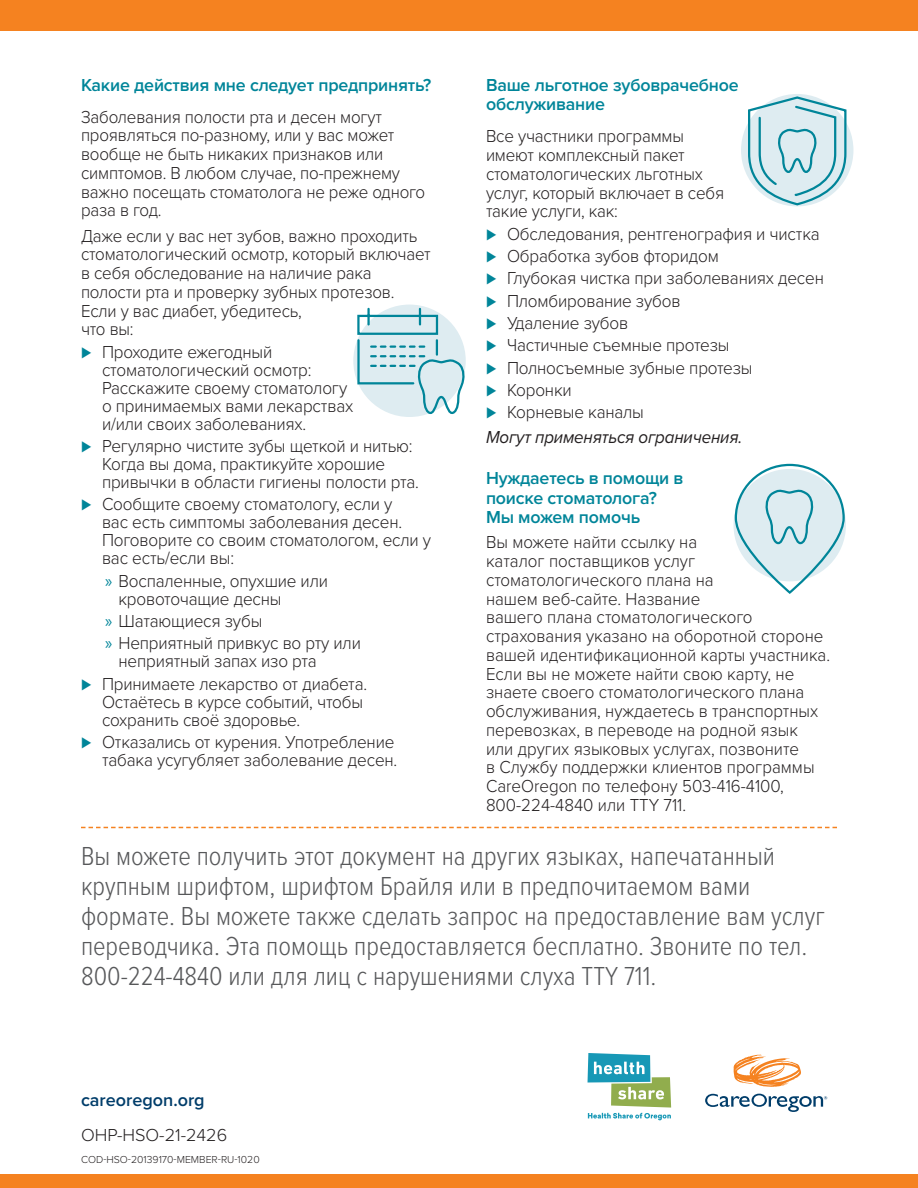
<style>
.page{position:relative;width:918px;height:1188px;background:#fff}
.page>*{position:absolute;margin:0;border:0;box-sizing:border-box;transform-origin:0 0}
.t1{font:300 27px/30px "Proxima Nova Cond";color:#57585a}
.p1-text{font:300 18px/18.8px "Proxima Nova";letter-spacing:-.01em;color:#231f20;scale:.94 1}
.p1-text-2{font:300 18px/18px "Proxima Nova";letter-spacing:-.01em;color:#231f20;scale:.95 1}
.h2-subhead{font:600 18px/19.5px "Proxima Nova";letter-spacing:-.01em;color:#008599}
.p1-text-3{font:italic 18px "Proxima Nova";letter-spacing:-.01em;color:#231f20;scale:.94 1}
.p1-text-4{font:300 18px "Proxima Nova";letter-spacing:-.01em;color:#231f20}
.t2{font:600 18px "Proxima Nova";color:#003d6a}
.t3{font:300 10.5px "Proxima Nova";color:#231f20}
.s1{color:#008599}
.s2{font-family:"Myriad Pro";font-weight:400;color:#008599}
</style>
<div class="page">
<div style="left:0;top:0;width:918px;height:30px;background:#f58220"></div>
<div style="left:0;top:1174px;width:918px;height:14px;background:#f58220"></div>
<svg style="left:356px;top:307px;width:110px;height:108px"></svg>
<div style="left:741px;top:94px;width:112px;height:112px;background:#deecf1;border-radius:50%"></div>
<svg style="left:747px;top:95px;width:101px;height:112px"></svg>
<svg style="left:734px;top:463px;width:112px;height:131px"></svg>
<svg style="left:734px;top:1054px;width:67px;height:33px"></svg>
<svg style="left:705px;top:1094px;width:122px;height:18px"></svg>
<svg style="left:588px;top:1053px;width:83px;height:67px"></svg>
<svg style="left:81px;top:827px;width:756px;height:1px"></svg>
<p class="h2-subhead" style="left:81px;top:74px;width:352px">Какие действия мне следует предпринять?</p>
<p class="p1-text" style="left:81px;top:106px;width:368px">Заболевания полости рта и десен могут проявляться по-разному, или у вас может вообще не быть никаких признаков или симптомов. В любом случае, по-прежнему важно посещать стоматолога не реже одного раза в год.</p>
<p class="p1-text" style="left:81px;top:225px;width:374px">Даже если у вас нет зубов, важно проходить стоматологический осмотр, который включает в себя обследование на наличие рака полости рта и проверку зубных протезов.<br>Если у вас диабет, убедитесь,<br>что вы:</p>
<p class="p1-text-2" style="left:102px;top:342px;width:266px;text-indent:-21px"><span class="s1">⊲</span> Проходите ежегодный стоматологический осмотр:<br>Расскажите своему стоматологу о принимаемых вами лекарствах и/или своих заболеваниях.</p>
<p class="p1-text-2" style="left:102px;top:436px;width:335px;text-indent:-21px"><span class="s1">⊲</span> Регулярно чистите зубы щеткой и нитью:<br>Когда вы дома, практикуйте хорошие привычки в области гигиены полости рта.</p>
<p class="p1-text-2" style="left:102px;top:494px;width:348px;text-indent:-21px"><span class="s1">⊲</span> Сообщите своему стоматологу, если у<br>вас есть симптомы заболевания десен.<br>Поговорите со своим стоматологом, если у вас есть/если вы:</p>
<p class="p1-text-2" style="left:118px;top:571px;width:222px;text-indent:-14px"><span class="s2">»</span> Воспаленные, опухшие или кровоточащие десны</p>
<p class="p1-text-2" style="left:105px;top:611px;width:167px"><span class="s2">»</span> Шатающиеся зубы</p>
<p class="p1-text-2" style="left:118px;top:633px;width:257px;text-indent:-14px"><span class="s2">»</span> Неприятный привкус во рту или неприятный запах изо рта</p>
<p class="p1-text-2" style="left:102px;top:674px;width:281px;text-indent:-21px"><span class="s1">⊲</span> Принимаете лекарство от диабета.<br>Остаётесь в курсе событий, чтобы сохранить своё здоровье.</p>
<p class="p1-text-2" style="left:81px;top:732px;width:335px;text-align:right"><span class="s1">⊲</span> Отказались от курения. Употребление табака усугубляет заболевание десен.</p>
<p class="h2-subhead" style="left:486px;top:75px;width:254px">Ваше льготное зубоврачебное обслуживание</p>
<p class="p1-text" style="left:486px;top:126px;width:255px">Все участники программы имеют комплексный пакет стоматологических льготных услуг, который включает в себя такие услуги, как:</p>
<p class="p1-text-2" style="left:486px;top:224px;width:353px"><span class="s1">⊲</span> Обследования, рентгенография и чистка</p>
<p class="p1-text-2" style="left:486px;top:246px;width:247px"><span class="s1">⊲</span> Обработка зубов фторидом</p>
<p class="p1-text-2" style="left:486px;top:268px;width:357px"><span class="s1">⊲</span> Глубокая чистка при заболеваниях десен</p>
<p class="p1-text-2" style="left:486px;top:291px;width:206px"><span class="s1">⊲</span> Пломбирование зубов</p>
<p class="p1-text-2" style="left:486px;top:313px;width:151px"><span class="s1">⊲</span> Удаление зубов</p>
<p class="p1-text-2" style="left:486px;top:335px;width:258px"><span class="s1">⊲</span> Частичные съемные протезы</p>
<p class="p1-text-2" style="left:486px;top:358px;width:282px"><span class="s1">⊲</span> Полносъемные зубные протезы</p>
<p class="p1-text-2" style="left:486px;top:380px;width:92px"><span class="s1">⊲</span> Коронки</p>
<p class="p1-text-2" style="left:486px;top:402px;width:168px"><span class="s1">⊲</span> Корневые каналы</p>
<p class="p1-text-3" style="left:486px;top:424px;width:274px">Могут применяться ограничения.</p>
<p class="h2-subhead" style="left:486px;top:468px;width:199px">Нуждаетесь в помощи в поиске стоматолога?<br>Мы можем помочь</p>
<p class="p1-text" style="left:486px;top:532px;width:368px">Вы можете найти ссылку на<br>каталог поставщиков услуг стоматологического плана на<br>нашем веб-сайте. Название<br>вашего плана стоматологического страхования указано на оборотной стороне вашей идентификационной карты участника.<br>Если вы не можете найти свою карту, не знаете своего стоматологического плана обслуживания, нуждаетесь в транспортных перевозках, в переводе на родной язык<br>или других языковых услугах, позвоните<br>в Службу поддержки клиентов программы CareOregon по телефону 503-416-4100, 800-224-4840 или TTY 711.</p>
<p class="t1" style="left:81px;top:839px;width:745px">Вы можете получить этот документ на других языках, напечатанный крупным шрифтом, шрифтом Брайля или в предпочитаемом вами формате. Вы можете также сделать запрос на предоставление вам услуг переводчика. Эта помощь предоставляется бесплатно. Звоните по тел.<br>800-224-4840 или для лиц с нарушениями слуха TTY 711.</p>
<p class="t2" style="left:81px;top:1087px;width:125px">careoregon.org</p>
<p class="p1-text-4" style="left:81px;top:1121px;width:148px">OHP-HSO-21-2426</p>
<p class="t3" style="left:81px;top:1151px;width:180px">COD-HSO-20139170-MEMBER-RU-1020</p>
</div>
